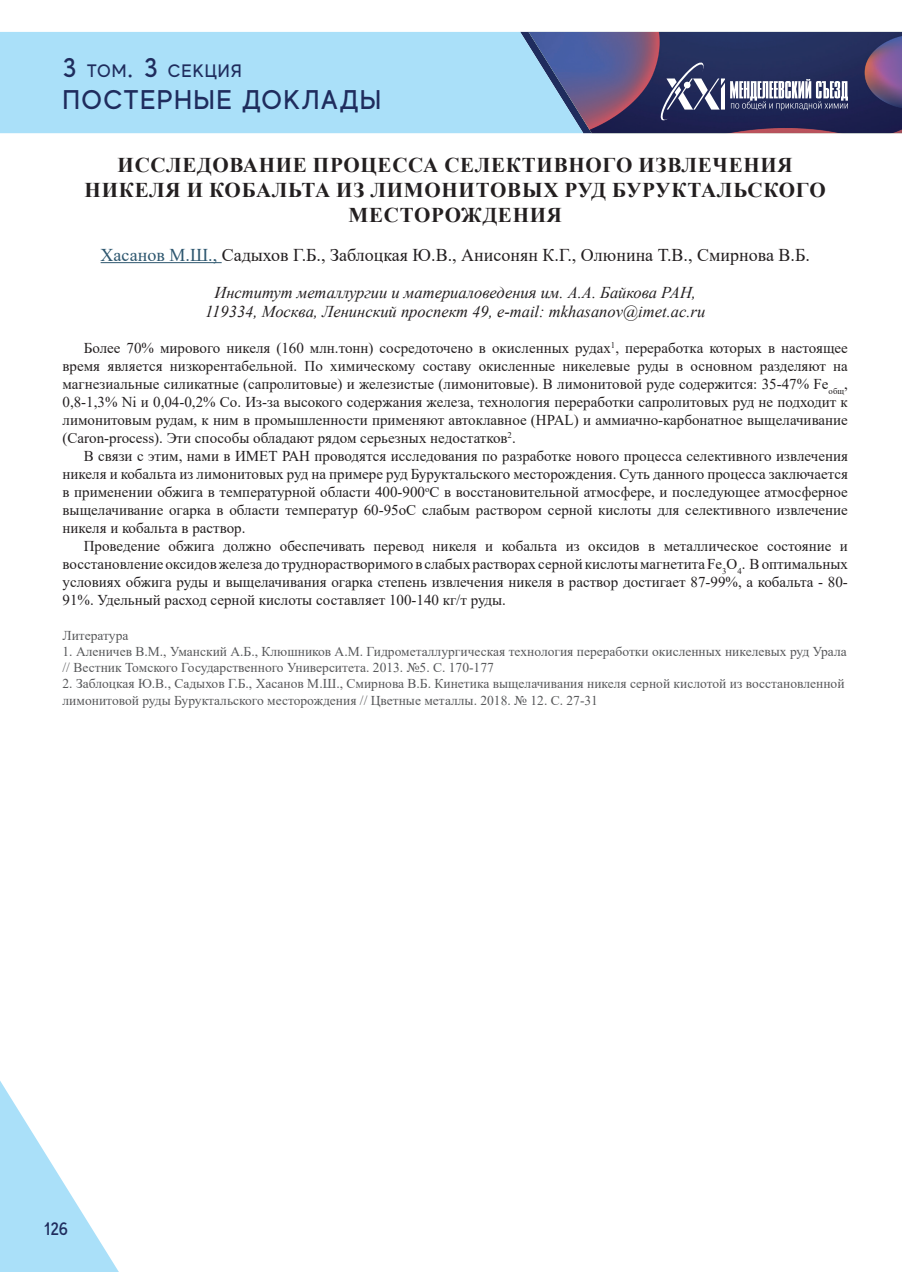
<style>
.page{position:relative;width:902px;height:1272px;background:#fff}
.page>*{position:absolute;margin:0;border:0;box-sizing:border-box;transform-origin:0 0}
.t1{font:500 27px "MADE Evolve Sans";letter-spacing:.05em;color:#1f2c5d}
.t2{font:700 21px/25.2px "Times New Roman";letter-spacing:.035em;color:#231f20;text-align:center}
.t3{font:18px "Times New Roman";color:#231f20}
.t4{font:500 18px "MADE Evolve Sans";letter-spacing:.05em;color:#1f2c5d}
.t5{font:italic 16.5px/19.8px "Times New Roman";color:#231f20;text-align:center}
.t6{font:15px/18px "Times New Roman";color:#231f20;text-align:justify}
.t7{font:13.5px/16.2px "Times New Roman";color:#57585a}
.s1{font-size:27px}
.s2{color:#2e576f}
</style>
<div class="page">
<div style="left:0;top:32px;width:520px;height:101px;background:#aae0f9"></div>
<svg style="left:0;top:1081px;width:118px;height:190px"></svg>
<svg style="left:520px;top:32px;width:382px;height:101px;background:#50547e"></svg>
<hr style="left:101px;top:262px;width:121px;height:1px;background:#2e576f">
<p class="t4" style="left:63px;top:59px;width:181px"><span class="s1">3</span> ТОМ<span class="s1">. 3</span> СЕКЦИЯ</p>
<h1 class="t1" style="left:63px;top:83px;width:320px">ПОСТЕРНЫЕ ДОКЛАДЫ</h1>
<h2 class="t2" style="left:85px;top:151px;width:742px">ИССЛЕДОВАНИЕ ПРОЦЕССА СЕЛЕКТИВНОГО ИЗВЛЕЧЕНИЯ<br>НИКЕЛЯ И КОБАЛЬТА ИЗ ЛИМОНИТОВЫХ РУД БУРУКТАЛЬСКОГО<br>МЕСТОРОЖДЕНИЯ</h2>
<p class="t3" style="left:101px;top:242px;width:710px"><span class="s2">Хасанов М.Ш.,</span> Садыхов Г.Б., Заблоцкая Ю.В., Анисонян К.Г., Олюнина Т.В., Смирнова В.Б.</p>
<p class="t5" style="left:205px;top:282px;width:501px">Институт металлургии и материаловедения им. А.А. Байкова РАН,<br>119334, Москва, Ленинский проспект 49, e-mail: mkhasanov@imet.ac.ru</p>
<p class="t6" style="left:62px;top:339px;width:786px;text-indent:21px">Более 70% мирового никеля (160 млн.тонн) сосредоточено в окисленных рудах<sup>1</sup>, переработка которых в настоящее время является низкорентабельной. По химическому составу окисленные никелевые руды в основном разделяют на магнезиальные силикатные (сапролитовые) и железистые (лимонитовые). В лимонитовой руде содержится: 35-47% Fe<sub>общ</sub>, 0,8-1,3% Ni и 0,04-0,2% Co. Из-за высокого содержания железа, технология переработки сапролитовых руд не подходит к лимонитовым рудам, к ним в промышленности применяют автоклавное (HPAL) и аммиачно-карбонатное выщелачивание (Caron-process). Эти способы обладают рядом серьезных недостатков<sup>2</sup>.</p>
<p class="t6" style="left:63px;top:447px;width:786px;text-indent:21px">В связи с этим, нами в ИМЕТ РАН проводятся исследования по разработке нового процесса селективного извлечения никеля и кобальта из лимонитовых руд на примере руд Буруктальского месторождения. Суть данного процесса заключается в применении обжига в температурной области 400-900<sup>о</sup>С в восстановительной атмосфере, и последующее атмосферное выщелачивание огарка в области температур 60-95оС слабым раствором серной кислоты для селективного извлечение никеля и кобальта в раствор.</p>
<p class="t6" style="left:63px;top:537px;width:786px;text-indent:21px">Проведение обжига должно обеспечивать перевод никеля и кобальта из оксидов в металлическое состояние и восстановление оксидов железа до труднорастворимого в слабых растворах серной кислоты магнетита Fe<sub>3</sub>O<sub>4</sub>. В оптимальных условиях обжига руды и выщелачивания огарка степень извлечения никеля в раствор достигает 87-99%, а кобальта - 80- 91%. Удельный расход серной кислоты составляет 100-140 кг/т руды.</p>
<p class="t7" style="left:63px;top:626px;width:67px">Литература</p>
<p class="t7" style="left:63px;top:643px;width:785px">1. Аленичев В.М., Уманский А.Б., Клюшников А.М. Гидрометаллургическая технология переработки окисленных никелевых руд Урала // Вестник Томского Государственного Университета. 2013. №5. С. 170-177</p>
<p class="t7" style="left:63px;top:675px;width:783px">2. Заблоцкая Ю.В., Садыхов Г.Б., Хасанов М.Ш., Смирнова В.Б. Кинетика выщелачивания никеля серной кислотой из восстановленной лимонитовой руды Буруктальского месторождения // Цветные металлы. 2018. № 12. С. 27-31</p>
<p class="t4" style="left:44px;top:1217px;width:26px">126</p>
</div>
